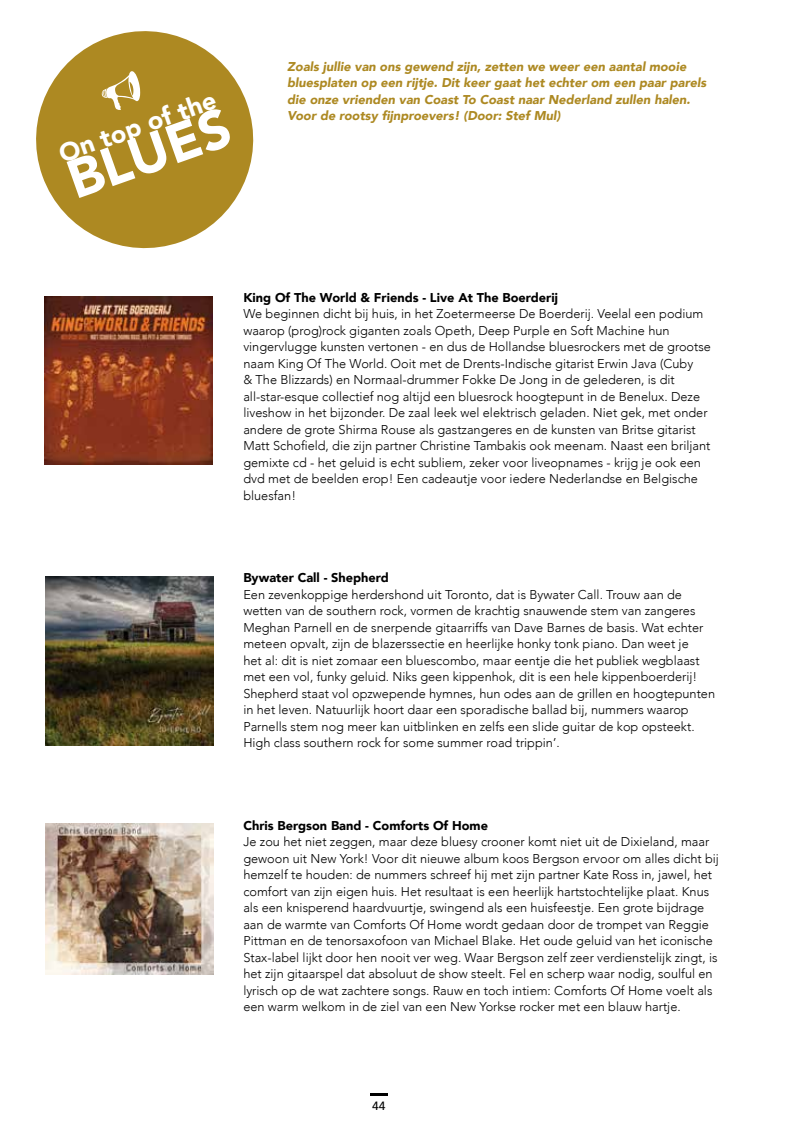
<style>
.page{position:relative;width:800px;height:1127px;background:#fff}
.page>*{position:absolute;margin:0;border:0;box-sizing:border-box;transform-origin:0 0}
.t1{font:900 54px "Avenir";color:#fff}
.t2{font:900 25.5px "Avenir";color:#fff}
.t3{font:300 12.75px/16.5px "Avenir";color:#000}
.t4{font:italic 900 12.75px/16.5px "Avenir";color:#ad8922}
.t5{font:900 12.75px "Avenir";color:#000}
.t6{font:500 12px "Avenir";color:#000}
</style>
<div class="page">
<svg style="left:36px;top:31px;width:218px;height:218px;fill:#ad8922"></svg>
<img style="left:45px;top:297px;width:168px;height:168px">
<img style="left:46px;top:577px;width:168px;height:168px">
<img style="left:46px;top:823px;width:168px;height:152px">
<svg style="left:370px;top:1093px;width:17px;height:2px"></svg>
<svg style="left:102px;top:71px;width:38px;height:39px"></svg>
<h2 class="t2" style="left:52px;top:133px;width:167px;rotate:-19deg">On top of the</h2>
<h1 class="t1" style="left:54px;top:137px;width:171px;rotate:-19deg">BLUES</h1>
<p class="t4" style="left:287px;top:58px;width:420px">Zoals jullie van ons gewend zijn, zetten we weer een aantal mooie bluesplaten op een rijtje. Dit keer gaat het echter om een paar parels die onze vrienden van Coast To Coast naar Nederland zullen halen.<br>Voor de rootsy fijnproevers! (Door: Stef Mul)</p>
<p class="t5" style="left:243px;top:286px;width:316px">King Of The World &amp; Friends - Live At The Boerderij</p>
<p class="t3" style="left:243px;top:306px;width:469px">We beginnen dicht bij huis, in het Zoetermeerse De Boerderij. Veelal een podium waarop (prog)rock giganten zoals Opeth, Deep Purple en Soft Machine hun vingervlugge kunsten vertonen - en dus de Hollandse bluesrockers met de grootse naam King Of The World. Ooit met de Drents-Indische gitarist Erwin Java (Cuby<br>&amp; The Blizzards) en Normaal-drummer Fokke De Jong in de gelederen, is dit all-star-esque collectief nog altijd een bluesrock hoogtepunt in de Benelux. Deze liveshow in het bijzonder. De zaal leek wel elektrisch geladen. Niet gek, met onder andere de grote Shirma Rouse als gastzangeres en de kunsten van Britse gitarist Matt Schofield, die zijn partner Christine Tambakis ook meenam. Naast een briljant gemixte cd - het geluid is echt subliem, zeker voor liveopnames - krijg je ook een dvd met de beelden erop! Een cadeautje voor iedere Nederlandse en Belgische bluesfan!</p>
<p class="t5" style="left:243px;top:567px;width:147px">Bywater Call - Shepherd</p>
<p class="t3" style="left:243px;top:586px;width:473px">Een zevenkoppige herdershond uit Toronto, dat is Bywater Call. Trouw aan de wetten van de southern rock, vormen de krachtig snauwende stem van zangeres Meghan Parnell en de snerpende gitaarriffs van Dave Barnes de basis. Wat echter meteen opvalt, zijn de blazerssectie en heerlijke honky tonk piano. Dan weet je<br>het al: dit is niet zomaar een bluescombo, maar eentje die het publiek wegblaast met een vol, funky geluid. Niks geen kippenhok, dit is een hele kippenboerderij!<br>Shepherd staat vol opzwepende hymnes, hun odes aan de grillen en hoogtepunten in het leven. Natuurlijk hoort daar een sporadische ballad bij, nummers waarop Parnells stem nog meer kan uitblinken en zelfs een slide guitar de kop opsteekt.<br>High class southern rock for some summer road trippin’.</p>
<p class="t5" style="left:243px;top:814px;width:246px">Chris Bergson Band - Comforts Of Home</p>
<p class="t3" style="left:243px;top:834px;width:477px">Je zou het niet zeggen, maar deze bluesy crooner komt niet uit de Dixieland, maar gewoon uit New York! Voor dit nieuwe album koos Bergson ervoor om alles dicht bij hemzelf te houden: de nummers schreef hij met zijn partner Kate Ross in, jawel, het comfort van zijn eigen huis. Het resultaat is een heerlijk hartstochtelijke plaat. Knus als een knisperend haardvuurtje, swingend als een huisfeestje. Een grote bijdrage aan de warmte van Comforts Of Home wordt gedaan door de trompet van Reggie Pittman en de tenorsaxofoon van Michael Blake. Het oude geluid van het iconische Stax-label lijkt door hen nooit ver weg. Waar Bergson zelf zeer verdienstelijk zingt, is het zijn gitaarspel dat absoluut de show steelt. Fel en scherp waar nodig, soulful en lyrisch op de wat zachtere songs. Rauw en toch intiem: Comforts Of Home voelt als een warm welkom in de ziel van een New Yorkse rocker met een blauw hartje.</p>
<p class="t6" style="left:372px;top:1095px;width:15px">44</p>
</div>
